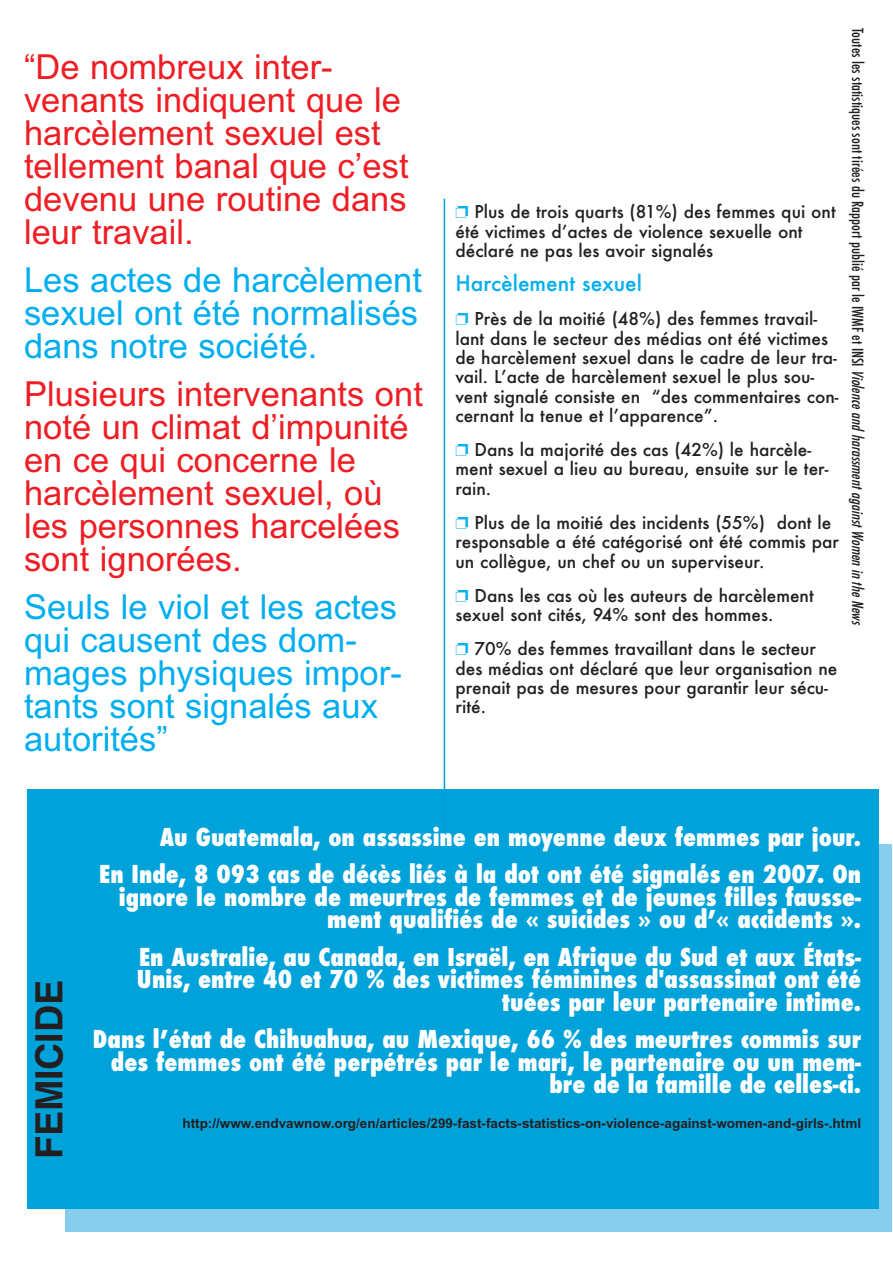
<style>
.page{position:relative;width:893px;height:1263px;background:#fff}
.page>*{position:absolute;margin:0;border:0;box-sizing:border-box;transform-origin:0 0}
.t1{font:700 37.5px "Helvetica";color:#231f20}
.t2{font:34.5px/33px "Arial MS";color:#ee1e24}
.t3{font:34.5px/33px "Arial MS";color:#00aeef;text-align:justify}
.t4{font:800 condensed 24px/22.5px "Futura";color:#fff;text-align:right}
.t5{font:500 21px "Futura";color:#00aeef}
.t6{font:500 17.25px/19.2px "Futura";color:#231f20}
.t7{font:500 condensed 15px "Futura";color:#231f20}
.t8{font:13.5px "Arial Bold MS";color:#231f20}
.s1{color:#00aeef}
.s2{font-style:italic}
</style>
<div class="page">
<div style="left:65px;top:844px;width:826px;height:387px;background:#87ceed"></div>
<div style="left:27px;top:789px;width:852px;height:420px;background:#00a2da"></div>
<hr style="left:444px;top:199px;width:1px;height:634px;background:#009cd6">
<h2 class="t2" style="left:24px;top:51px;width:386px">“De nombreux inter&shy;venants indiquent que le harcèlement sexuel est tellement banal que c’est devenu une routine dans leur travail.</h2>
<h2 class="t3" style="left:24px;top:264px;width:399px">Les actes de harcèlement sexuel ont été normalisés dans notre société.</h2>
<h2 class="t2" style="left:24px;top:378px;width:400px">Plusieurs intervenants ont noté un climat d’impunité en ce qui concerne le harcèlement sexuel, où les personnes harcelées sont ignorées.</h2>
<h2 class="t3" style="left:24px;top:591px;width:379px;text-align:left">Seuls le viol et les actes qui causent des dom&shy;mages physiques impor&shy;tants sont signalés aux autorités”</h2>
<p class="t6" style="left:455px;top:203px;width:382px"><span class="s1">❐</span> Plus de trois quarts (81%) des femmes qui ont été victimes d’actes de violence sexuelle ont déclaré ne pas les avoir signalés</p>
<p class="t5" style="left:455px;top:272px;width:188px">Harcèlement sexuel</p>
<p class="t6" style="left:455px;top:310px;width:385px"><span class="s1">❐</span> Près de la moitié (48%) des femmes travail&shy;lant dans le secteur des médias ont été victimes de harcèlement sexuel dans le cadre de leur tra&shy;vail. L’acte de harcèlement sexuel le plus sou&shy;vent signalé consiste en “des commentaires con&shy;cernant la tenue et l’apparence”.</p>
<p class="t6" style="left:455px;top:441px;width:374px"><span class="s1">❐</span> Dans la majorité des cas (42%) le harcèle&shy;ment sexuel a lieu au bureau, ensuite sur le ter&shy;rain.</p>
<p class="t6" style="left:455px;top:513px;width:385px"><span class="s1">❐</span> Plus de la moitié des incidents (55%) dont le responsable a été catégorisé ont été commis par un collègue, un chef ou un superviseur.</p>
<p class="t6" style="left:455px;top:586px;width:360px"><span class="s1">❐</span> Dans les cas où les auteurs de harcèlement sexuel sont cités, 94% sont des hommes.</p>
<p class="t6" style="left:455px;top:640px;width:383px"><span class="s1">❐</span> 70% des femmes travaillant dans le secteur des médias ont déclaré que leur organisation ne prenait pas de mesures pour garantir leur sécu&shy;rité.</p>
<p class="t7" style="left:866px;top:28px;width:602px;rotate:90deg">Toutes les statistiques sont tirées du Rapport publié par le IWMF et INSI <span class="s2">ViolenceandharassmentagainstWomenintheNews</span></p>
<h1 class="t1" style="left:28px;top:1159px;width:181px;rotate:-90deg">FEMICIDE</h1>
<h3 class="t4" style="left:99px;top:819px;width:763px;line-height:37.5px">Au Guatemala, on assassine en moyenne deux femmes par jour.<br>En Inde, 8 093 cas de décès liés à la dot ont été signalés en 2007. On</h3>
<h3 class="t4" style="left:119px;top:886px;width:744px">ignore le nombre de meurtres de femmes et de jeunes filles fausse&shy;ment qualifiés de « suicides » ou d’« accidents ».</h3>
<h3 class="t4" style="left:137px;top:946px;width:726px">En Australie, au Canada, en Israël, en Afrique du Sud et aux États-<br>Unis, entre 40 et 70 % des victimes féminines d'assassinat ont été tuées par leur partenaire intime.</h3>
<h3 class="t4" style="left:93px;top:1029px;width:770px">Dans l’état de Chihuahua, au Mexique, 66 % des meurtres commis sur des femmes ont été perpétrés par le mari, le partenaire ou un mem&shy;bre de la famille de celles-ci.</h3>
<p class="t8" style="left:182px;top:1115px;width:680px">http://www.endvawnow.org/en/articles/299-fast-facts-statistics-on-violence-against-women-and-girls-.html</p>
</div>
